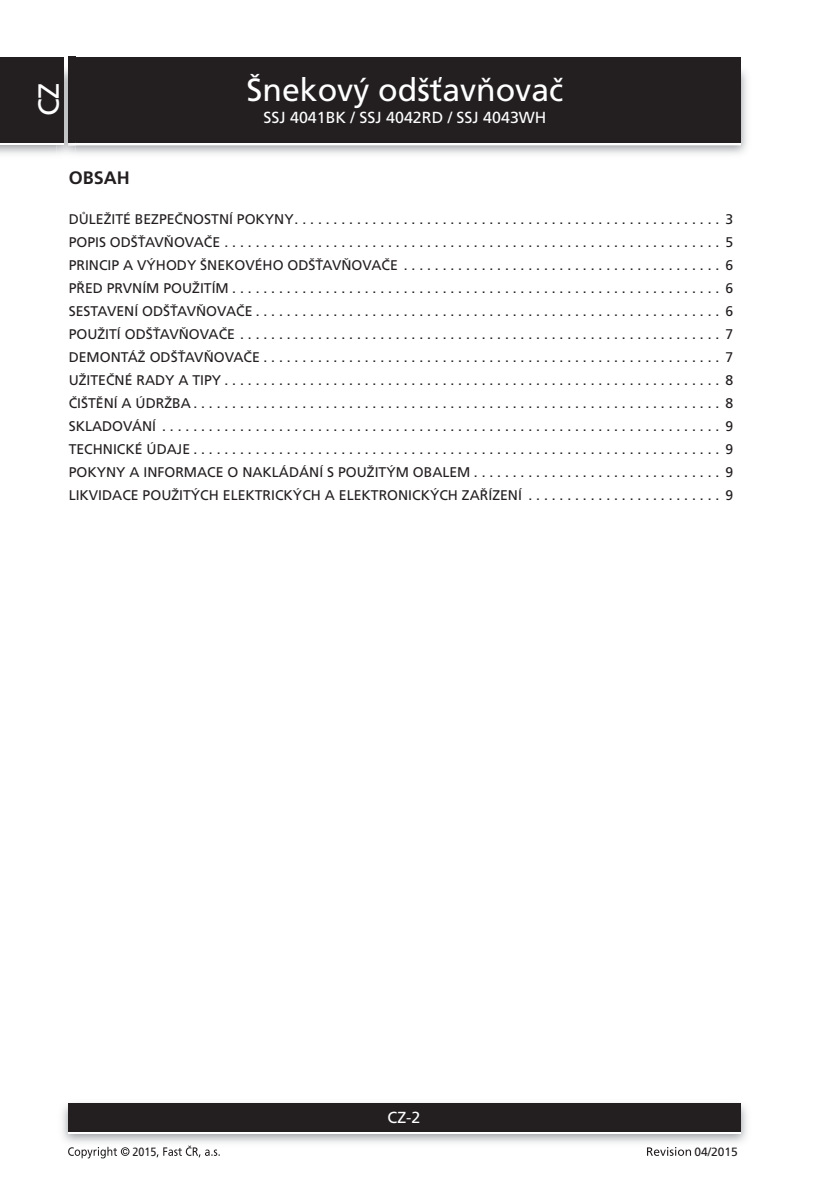
<style>
.page{position:relative;width:840px;height:1191px;background:#fff}
.page>*{position:absolute;margin:0;border:0;box-sizing:border-box;transform-origin:0 0}
.t1{font:32px "Frutiger CE";color:#fff}
.t2{font:29px "Frutiger CE";color:#fff}
.nadpis_odstavce{font:700 18px "Frutiger CE";color:#231f20}
.t3{font:16px "Frutiger CE";color:#fff}
.obsah_7{font:14px "Frutiger CE";color:#231f20}
.text_7{font:12px "Frutiger CE";color:#231f20}
.text_7-2{font:12px "Frutiger CE";color:#231f20;scale:.9 1}
</style>
<div class="page">
<img style="left:0;top:63px;width:747px;height:91px">
<img style="left:740px;top:68px;width:1px;height:75px">
<div style="left:68px;top:59px;width:672px;height:86px;background:#fff"></div>
<div style="left:68px;top:57px;width:672px;height:86px;background:#231f20"></div>
<img style="left:62px;top:1103px;width:685px;height:40px">
<div style="left:68px;top:1106px;width:672px;height:28px;background:linear-gradient(to right,#fff,#fff)"></div>
<div style="left:68px;top:1103px;width:672px;height:28px;background:#231f20"></div>
<div style="left:0;top:59px;width:64px;height:86px;background:#fff"></div>
<div style="left:0;top:57px;width:64px;height:86px;background:#231f20"></div>
<svg style="left:68px;top:1146px;width:61px;height:12px"></svg>
<svg style="left:156px;top:1145px;width:64px;height:12px"></svg>
<svg style="left:647px;top:1147px;width:43px;height:8px"></svg>
<h2 class="t2" style="left:32px;top:116px;width:35px;rotate:-90deg">CZ</h2>
<h1 class="t1" style="left:246px;top:71px;width:318px">Šnekový odšťavňovač</h1>
<p class="t3" style="left:263px;top:109px;width:284px">SSJ 4041BK / SSJ 4042RD / SSJ 4043WH</p>
<p class="nadpis_odstavce" style="left:69px;top:168px;width:63px">OBSAH</p>
<p class="obsah_7" style="left:69px;top:211px;width:665px">DŮLEŽITÉ BEZPEČNOSTNÍ POKYNY . . . . . . . . . . . . . . . . . . . . . . . . . . . . . . . . . . . . . . . . . . . . . . . . . . . . . . . 3</p>
<p class="obsah_7" style="left:69px;top:234px;width:665px">POPIS ODŠŤAVŇOVAČE . . . . . . . . . . . . . . . . . . . . . . . . . . . . . . . . . . . . . . . . . . . . . . . . . . . . . . . . . . . . . . . . 5</p>
<p class="obsah_7" style="left:69px;top:257px;width:665px">PRINCIP A VÝHODY ŠNEKOVÉHO ODŠŤAVŇOVAČE . . . . . . . . . . . . . . . . . . . . . . . . . . . . . . . . . . . . . . . . . 6</p>
<p class="obsah_7" style="left:69px;top:280px;width:665px">PŘED PRVNÍM POUŽITÍM . . . . . . . . . . . . . . . . . . . . . . . . . . . . . . . . . . . . . . . . . . . . . . . . . . . . . . . . . . . . . . . 6</p>
<p class="obsah_7" style="left:69px;top:303px;width:665px">SESTAVENÍ ODŠŤAVŇOVAČE . . . . . . . . . . . . . . . . . . . . . . . . . . . . . . . . . . . . . . . . . . . . . . . . . . . . . . . . . . . . 6</p>
<p class="obsah_7" style="left:69px;top:326px;width:665px">POUŽITÍ ODŠŤAVŇOVAČE . . . . . . . . . . . . . . . . . . . . . . . . . . . . . . . . . . . . . . . . . . . . . . . . . . . . . . . . . . . . . . 7</p>
<p class="obsah_7" style="left:69px;top:349px;width:665px">DEMONTÁŽ ODŠŤAVŇOVAČE . . . . . . . . . . . . . . . . . . . . . . . . . . . . . . . . . . . . . . . . . . . . . . . . . . . . . . . . . . . 7</p>
<p class="obsah_7" style="left:69px;top:372px;width:665px">UŽITEČNÉ RADY A TIPY . . . . . . . . . . . . . . . . . . . . . . . . . . . . . . . . . . . . . . . . . . . . . . . . . . . . . . . . . . . . . . . . 8</p>
<p class="obsah_7" style="left:69px;top:395px;width:665px">ČIŠTĚNÍ A ÚDRŽBA . . . . . . . . . . . . . . . . . . . . . . . . . . . . . . . . . . . . . . . . . . . . . . . . . . . . . . . . . . . . . . . . . . . . 8</p>
<p class="obsah_7" style="left:69px;top:418px;width:665px">SKLADOVÁNÍ . . . . . . . . . . . . . . . . . . . . . . . . . . . . . . . . . . . . . . . . . . . . . . . . . . . . . . . . . . . . . . . . . . . . . . . . 9</p>
<p class="obsah_7" style="left:69px;top:441px;width:665px">TECHNICKÉ ÚDAJE . . . . . . . . . . . . . . . . . . . . . . . . . . . . . . . . . . . . . . . . . . . . . . . . . . . . . . . . . . . . . . . . . . . . 9</p>
<p class="obsah_7" style="left:69px;top:464px;width:665px">POKYNY A INFORMACE O NAKLÁDÁNÍ S POUŽITÝM OBALEM . . . . . . . . . . . . . . . . . . . . . . . . . . . . . . . . 9</p>
<p class="obsah_7" style="left:69px;top:487px;width:665px">LIKVIDACE POUŽITÝCH ELEKTRICKÝCH A ELEKTRONICKÝCH ZAŘÍZENÍ . . . . . . . . . . . . . . . . . . . . . . . . . 9</p>
<p class="t3" style="left:387px;top:1108px;width:34px">CZ-2</p>
<p class="text_7-2" style="left:132px;top:1144px;width:28px">2015</p>
<p class="text_7" style="left:694px;top:1144px;width:45px">04/2015</p>
</div>
